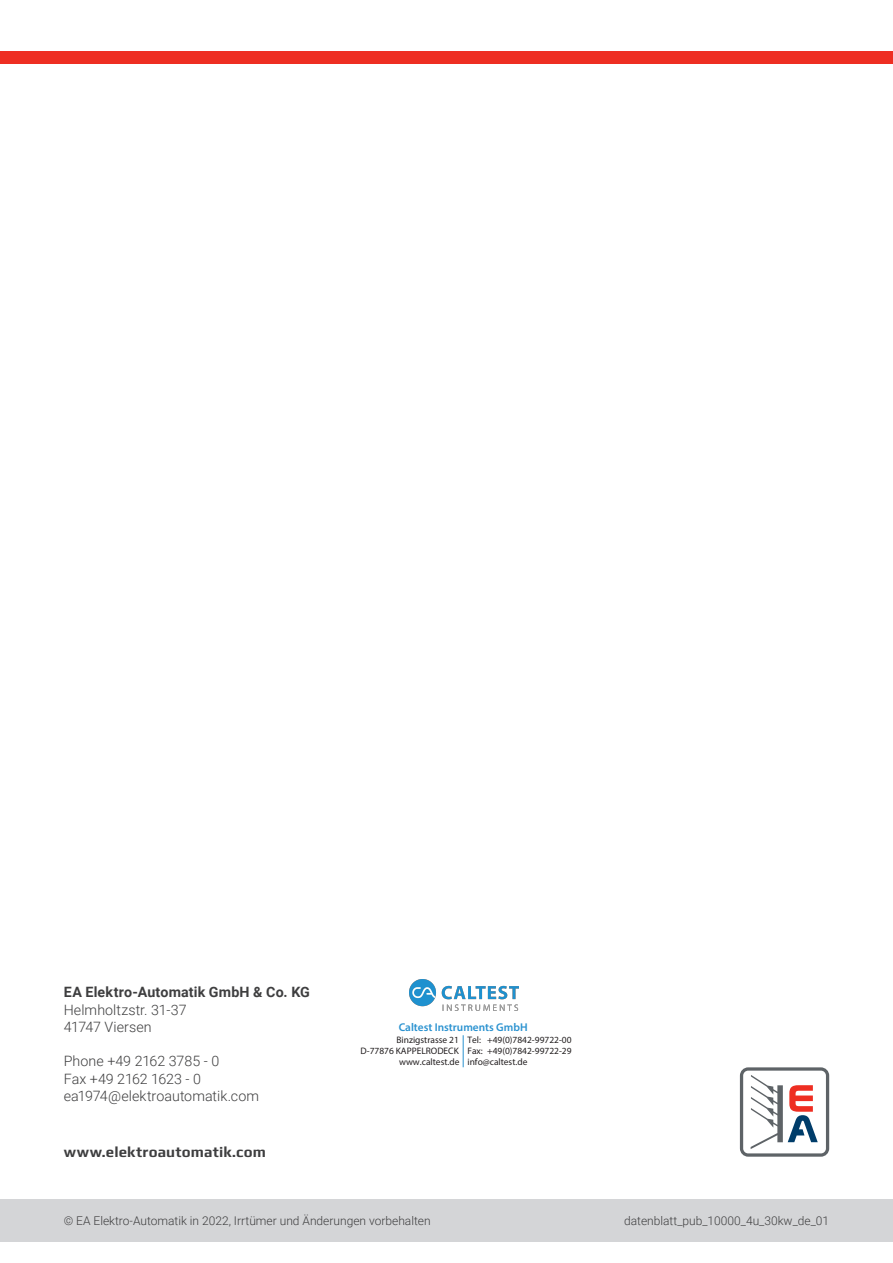
<style>
.page{position:relative;width:893px;height:1263px;background:#fff}
.page>*{position:absolute;margin:0;border:0;box-sizing:border-box;transform-origin:0 0}
.t1{font:700 15px "Play";letter-spacing:.015em;color:#3e3e3f}
.t2{font:300 14.25px "Roboto";color:#3e3e3f}
.t3{font:700 14.25px "Roboto";letter-spacing:.01em;color:#3e3e3f}
.t4{font:300 12px "Roboto";color:#3e3e3f}
.t5{font:600 11.25px "Myriad Pro";color:#2a92d0}
.t6{font:9.45px/10.9px "Myriad Pro";color:#231f20;text-align:justify}
</style>
<div class="page">
<div style="left:0;top:1199px;width:893px;height:43px;background:#d4d5d7"></div>
<div style="left:0;top:51px;width:893px;height:13px;background:#ee2e22"></div>
<svg style="left:740px;top:1067px;width:89px;height:90px"></svg>
<img style="left:409px;top:979px;width:109px;height:31px">
<hr style="left:463px;top:1035px;width:1px;height:32px;background:#2a92d0">
<p class="t3" style="left:64px;top:982px;width:248px">EA Elektro-Automatik GmbH &amp; Co. KG</p>
<p class="t2" style="left:64px;top:999px;width:124px">Helmholtzstr. 31-37</p>
<p class="t2" style="left:64px;top:1017px;width:89px">41747 Viersen</p>
<p class="t2" style="left:64px;top:1051px;width:157px">Phone +49 2162 3785 - 0</p>
<p class="t2" style="left:64px;top:1068px;width:139px">Fax +49 2162 1623 - 0</p>
<p class="t2" style="left:64px;top:1086px;width:197px">ea1974@elektroautomatik.com</p>
<p class="t1" style="left:64px;top:1141px;width:204px">www.elektroautomatik.com</p>
<p class="t5" style="left:399px;top:1020px;width:130px">Caltest Instruments GmbH</p>
<p class="t6" style="left:360px;top:1034px;width:101px;text-align:right">Binzigstrasse 21<br>D-77876 KAPPELRODECK www.caltest.de</p>
<p class="t6" style="left:467px;top:1034px;width:106px">Tel: +49(0)7842-99722-00<br>Fax: +49(0)7842-99722-29 info@caltest.de</p>
<p class="t4" style="left:64px;top:1212px;width:368px">© EA Elektro-Automatik in 2022, Irrtümer und Änderungen vorbehalten</p>
<p class="t4" style="left:624px;top:1212px;width:207px">datenblatt_pub_10000_4u_30kw_de_01</p>
</div>
